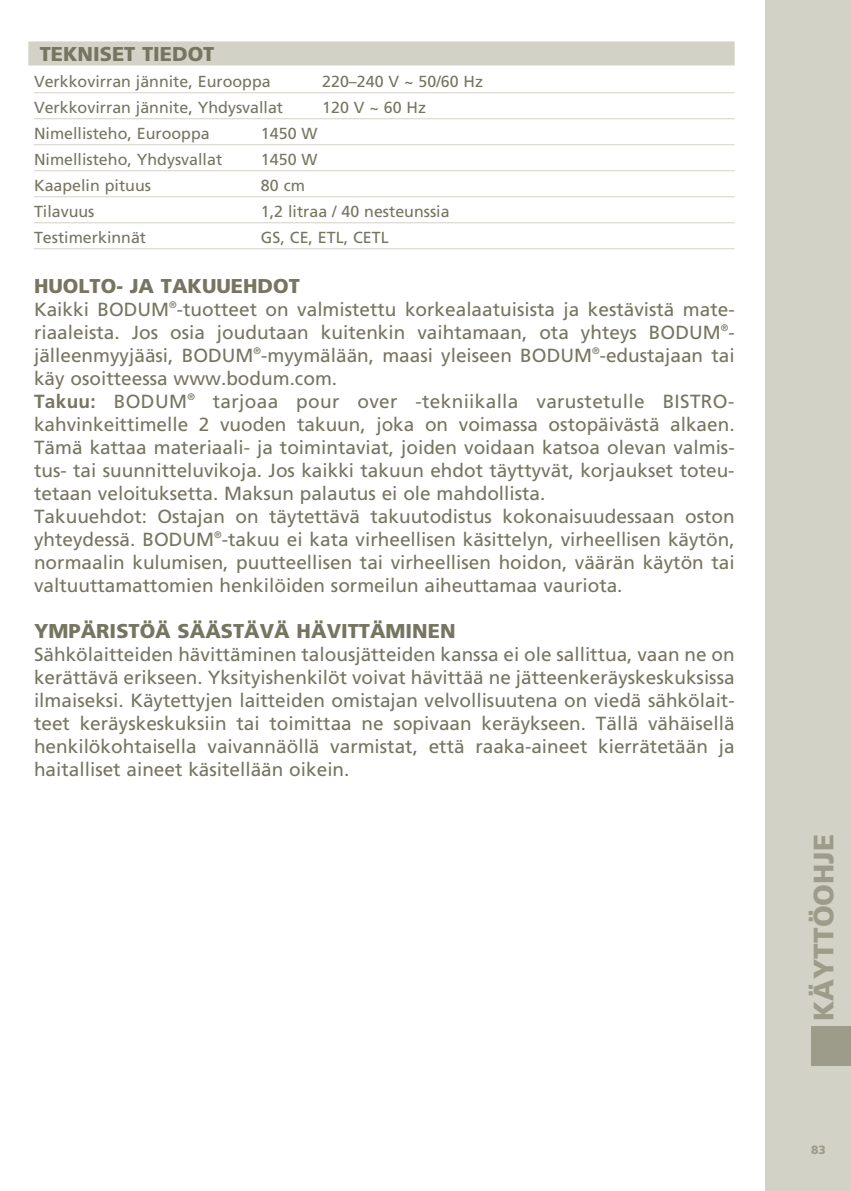
<style>
.page{position:relative;width:851px;height:1191px;background:#fff}
.page>*{position:absolute;margin:0;border:0;box-sizing:border-box;transform-origin:0 0}
.t1{font:900 28px "Frutiger";color:#9d9c8a}
.t2{font:900 20px "Frutiger";color:#767561}
.t3{font:19px/23px "Frutiger";color:#767561}
.t4{font:16px "Frutiger";color:#767561}
.t5{font:900 12px "Frutiger";color:#9d9c8a}
.s1{font-weight:700}
</style>
<div class="page">
<div style="left:765px;top:1px;width:85px;height:1190px;background:#d2d2c7"></div>
<div style="left:811px;top:1026px;width:39px;height:40px;background:#9d9c8a"></div>
<div style="left:28px;top:41px;width:706px;height:24px;background:#d2d2c7"></div>
<hr style="left:34px;top:92px;width:700px;height:1px;background:#d2d2c7">
<hr style="left:34px;top:118px;width:700px;height:1px;background:#d2d2c7">
<hr style="left:34px;top:144px;width:700px;height:1px;background:#d2d2c7">
<hr style="left:34px;top:170px;width:700px;height:1px;background:#d2d2c7">
<hr style="left:34px;top:196px;width:700px;height:1px;background:#d2d2c7">
<hr style="left:34px;top:222px;width:700px;height:1px;background:#d2d2c7">
<hr style="left:34px;top:248px;width:700px;height:1px;background:#d2d2c7">
<p class="t2" style="left:40px;top:42px;width:176px">TEKNISET TIEDOT</p>
<p class="t4" style="left:34px;top:72px;width:238px">Verkkovirran jännite, Eurooppa</p>
<p class="t4" style="left:322px;top:72px;width:162px">220–240 V ~ 50/60 Hz</p>
<p class="t4" style="left:34px;top:98px;width:250px">Verkkovirran jännite, Yhdysvallat</p>
<p class="t4" style="left:322px;top:98px;width:105px">120 V ~ 60 Hz</p>
<p class="t4" style="left:34px;top:124px;width:177px">Nimellisteho, Eurooppa</p>
<p class="t4" style="left:261px;top:124px;width:58px">1450 W</p>
<p class="t4" style="left:34px;top:150px;width:190px">Nimellisteho, Yhdysvallat</p>
<p class="t4" style="left:261px;top:150px;width:58px">1450 W</p>
<p class="t4" style="left:34px;top:176px;width:118px">Kaapelin pituus</p>
<p class="t4" style="left:261px;top:176px;width:46px">80 cm</p>
<p class="t4" style="left:34px;top:202px;width:62px">Tilavuus</p>
<p class="t4" style="left:261px;top:202px;width:190px">1,2 litraa / 40 nesteunssia</p>
<p class="t4" style="left:34px;top:228px;width:114px">Testimerkinnät</p>
<p class="t4" style="left:261px;top:228px;width:129px">GS, CE, ETL, CETL</p>
<p class="t2" style="left:34px;top:274px;width:267px">HUOLTO- JA TAKUUEHDOT</p>
<p class="t3" style="left:34px;top:298px;width:702px">Kaikki BODUM<sup>®</sup>-tuotteet on valmistettu korkealaatuisista ja kestävistä mate&shy;riaaleista. Jos osia joudutaan kuitenkin vaihtamaan, ota yhteys BODUM<sup>®</sup>- jälleenmyyjääsi, BODUM<sup>®</sup>-myymälään, maasi yleiseen BODUM<sup>®</sup>-edustajaan tai käy osoitteessa www.bodum.com.<br><span class="s1">Takuu:</span> BODUM<sup>®</sup> tarjoaa pour over -tekniikalla varustetulle BISTRO&shy;kahvinkeittimelle 2 vuoden takuun, joka on voimassa ostopäivästä alkaen.<br>Tämä kattaa materiaali- ja toimintaviat, joiden voidaan katsoa olevan valmis&shy;tus- tai suunnitteluvikoja. Jos kaikki takuun ehdot täyttyvät, korjaukset toteu&shy;tetaan veloituksetta. Maksun palautus ei ole mahdollista.<br>Takuuehdot: Ostajan on täytettävä takuutodistus kokonaisuudessaan oston yhteydessä. BODUM<sup>®</sup>-takuu ei kata virheellisen käsittelyn, virheellisen käytön, normaalin kulumisen, puutteellisen tai virheellisen hoidon, väärän käytön tai valtuuttamattomien henkilöiden sormeilun aiheuttamaa vauriota.</p>
<p class="t2" style="left:34px;top:619px;width:423px">YMPÄRISTÖÄ SÄÄSTÄVÄ HÄVITTÄMINEN</p>
<p class="t3" style="left:34px;top:643px;width:702px;text-align:justify">Sähkölaitteiden hävittäminen talousjätteiden kanssa ei ole sallittua, vaan ne on kerättävä erikseen. Yksityishenkilöt voivat hävittää ne jätteenkeräyskeskuksissa ilmaiseksi. Käytettyjen laitteiden omistajan velvollisuutena on viedä sähkölait&shy;teet keräyskeskuksiin tai toimittaa ne sopivaan keräykseen. Tällä vähäisellä henkilökohtaisella vaivannäöllä varmistat, että raaka-aineet kierrätetään ja haitalliset aineet käsitellään oikein.</p>
<h1 class="t1" style="left:806px;top:1020px;width:188px;rotate:-90deg">KÄYTTÖOHJE</h1>
<p class="t5" style="left:811px;top:1142px;width:16px">83</p>
</div>
